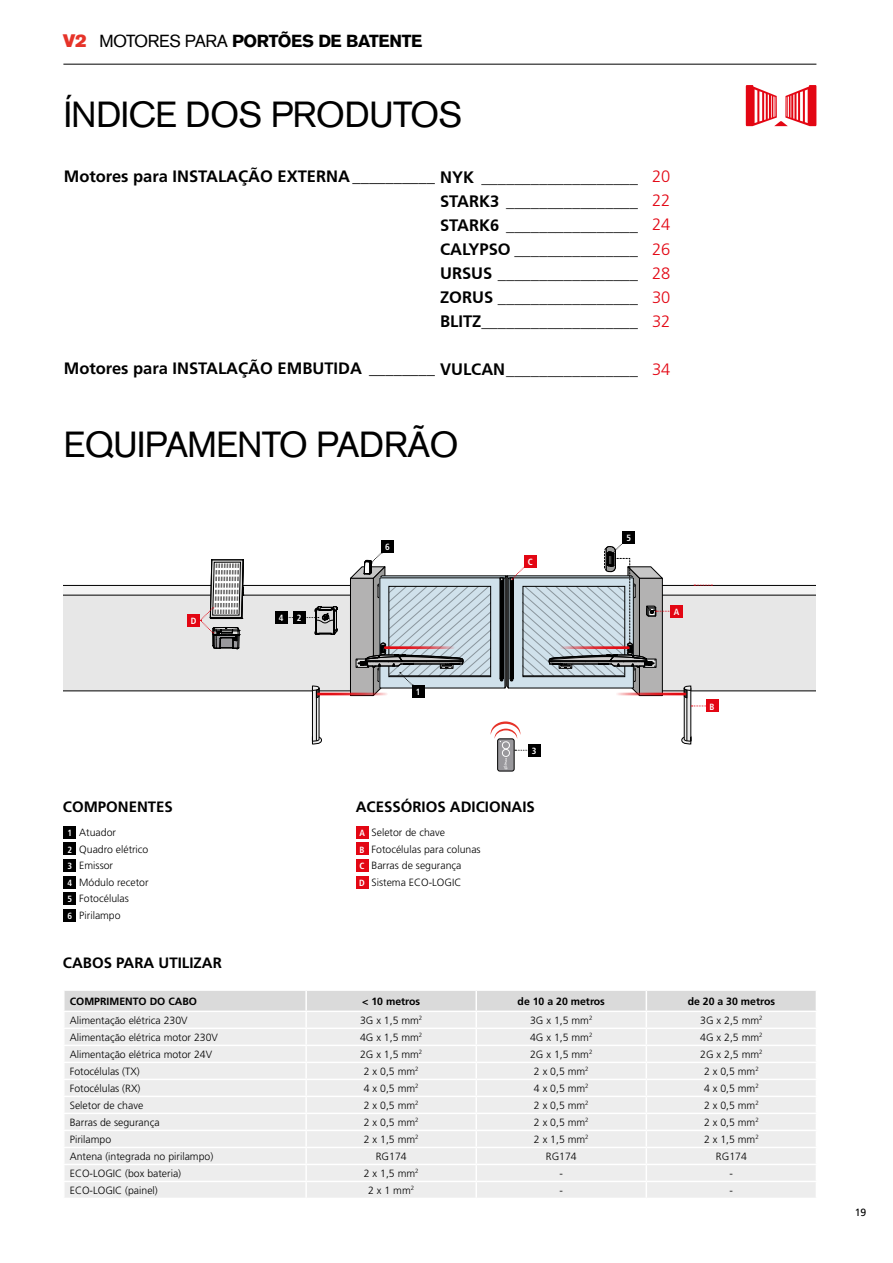
<style>
.page{position:relative;width:893px;height:1263px;background:#fff}
.page>*{position:absolute;margin:0;border:0;box-sizing:border-box;transform-origin:0 0}
.t1{font:36px "Akzidenz Grotesk BQ";letter-spacing:-.02em;color:#000}
.t2{font:18px "Akzidenz Grotesk BQ Super";color:#e63329}
.t3{font:700 17.4px "Akzidenz Grotesk BQ";letter-spacing:-.02em;color:#000}
.t4{font:700 16.5px/24px "Frutiger CE";color:#000;text-align:justify}
.t5{font:700 16.5px "Frutiger LT Std";color:#000}
.t6{font:300 16.5px/24px "Frutiger LT Std";color:#e30613;text-align:justify}
.t7{font:700 15px "Frutiger LT Std";color:#000}
.t8{font:300 10.5px/16.5px "Frutiger LT Std";color:#000}
.t9{font:700 10.5px "Frutiger LT Std";color:#000}
.t10{font:10.5px "Frutiger LT Std";color:#000}
.t11{font:700 condensed 9px/16.5px "Frutiger LT Std";color:#fff;text-align:justify}
.s1{font-weight:400}
.s2{font-family:"Frutiger CE"}
</style>
<div class="page">
<div style="left:497px;top:739px;width:17px;height:32px;border:1px solid #000;border-radius:2px"></div>
<hr style="left:63px;top:64px;width:753px;height:1px;background:#000">
<svg style="left:746px;top:85px;width:70px;height:41px"></svg>
<svg style="left:63px;top:543px;width:753px;height:227px"></svg>
<div style="left:412px;top:685px;width:13px;height:12px;background:#000"></div>
<div style="left:187px;top:614px;width:13px;height:13px;background:#e30613"></div>
<div style="left:706px;top:700px;width:12px;height:12px;background:#e30613"></div>
<div style="left:524px;top:555px;width:13px;height:13px;background:#e30613"></div>
<div style="left:670px;top:605px;width:13px;height:12px;background:#e30613"></div>
<div style="left:528px;top:744px;width:13px;height:13px;background:#000"></div>
<div style="left:293px;top:611px;width:13px;height:12px;background:#000"></div>
<div style="left:275px;top:611px;width:13px;height:12px;background:#000"></div>
<div style="left:622px;top:531px;width:13px;height:12px;background:#000"></div>
<div style="left:381px;top:540px;width:13px;height:13px;background:#000"></div>
<div style="left:356px;top:826px;width:13px;height:13px;background:#e30613"></div>
<div style="left:356px;top:842px;width:13px;height:13px;background:#e30613"></div>
<div style="left:356px;top:859px;width:13px;height:13px;background:#e30613"></div>
<div style="left:356px;top:876px;width:13px;height:12px;background:#e30613"></div>
<div style="left:63px;top:826px;width:13px;height:13px;background:#000"></div>
<div style="left:63px;top:842px;width:13px;height:13px;background:#000"></div>
<div style="left:63px;top:859px;width:13px;height:13px;background:#000"></div>
<div style="left:63px;top:876px;width:13px;height:12px;background:#000"></div>
<div style="left:63px;top:892px;width:13px;height:13px;background:#000"></div>
<div style="left:63px;top:909px;width:13px;height:12px;background:#000"></div>
<svg style="left:64px;top:990px;width:752px;height:208px"></svg>
<h2 class="t2" style="left:63px;top:30px;width:26px">V2</h2>
<h3 class="t3" style="left:100px;top:31px;width:324px"><span class="s1">MOTORES PARA</span> PORTÕES DE BATENTE</h3>
<h1 class="t1" style="left:64px;top:94px;width:400px">ÍNDICE DOS PRODUTOS</h1>
<h3 class="t5" style="left:64px;top:167px;width:576px">Motores para INSTALAÇÃO EXTERNA __________ <span class="s2">NYK ___________________</span></h3>
<h3 class="t4" style="left:440px;top:189px;width:199px">STARK3 ________________ STARK6 ________________ CALYPSO _______________ URSUS _________________ ZORUS _________________ BLITZ___________________</h3>
<h3 class="t5" style="left:64px;top:359px;width:576px">Motores para INSTALAÇÃO EMBUTIDA ________ <span class="s2">VULCAN________________</span></h3>
<h3 class="t6" style="left:652px;top:165px;width:20px">20<br>22<br>24<br>26<br>28<br>30<br>32</h3>
<h3 class="t6" style="left:652px;top:357px;width:20px">34</h3>
<h1 class="t1" style="left:64px;top:423px;width:397px">EQUIPAMENTO PADRÃO</h1>
<p class="t11" style="left:191px;top:612px;width:7px">D</p>
<p class="t11" style="left:279px;top:609px;width:6px">4</p>
<p class="t11" style="left:297px;top:609px;width:6px">2</p>
<p class="t11" style="left:385px;top:539px;width:6px">6</p>
<p class="t11" style="left:416px;top:683px;width:6px">1</p>
<p class="t11" style="left:528px;top:553px;width:7px">C</p>
<p class="t11" style="left:532px;top:743px;width:6px">3</p>
<h3 class="t7" style="left:63px;top:797px;width:112px">COMPONENTES</h3>
<h3 class="t7" style="left:356px;top:797px;width:181px">ACESSÓRIOS ADICIONAIS</h3>
<p class="t8" style="left:79px;top:825px;width:71px">Atuador<br>Quadro elétrico<br>Emissor<br>Módulo recetor<br>Fotocélulas<br>Pirilampo</p>
<h3 class="t7" style="left:63px;top:954px;width:160px">CABOS PARA UTILIZAR</h3>
<p class="t11" style="left:68px;top:825px;width:6px">1<br>2<br>3<br>4<br>5<br>6</p>
<p class="t8" style="left:372px;top:825px;width:111px">Seletor de chave<br>Fotocélulas para colunas<br>Barras de segurança<br>Sistema ECO-LOGIC</p>
<p class="t11" style="left:359px;top:825px;width:7px">A B C D</p>
<p class="t11" style="left:626px;top:529px;width:6px">5</p>
<p class="t11" style="left:674px;top:603px;width:7px">A</p>
<p class="t11" style="left:710px;top:698px;width:7px">B</p>
<p class="t9" style="left:70px;top:995px;width:129px">COMPRIMENTO DO CABO</p>
<p class="t9" style="left:362px;top:995px;width:60px">&lt; 10 metros</p>
<p class="t9" style="left:518px;top:995px;width:89px">de 10 a 20 metros</p>
<p class="t9" style="left:688px;top:995px;width:89px">de 20 a 30 metros</p>
<p class="t8" style="left:70px;top:1012px;width:119px">Alimentação elétrica 230V</p>
<p class="t8" style="left:360px;top:1012px;width:64px">3G x 1,5 mm<sup>2</sup></p>
<p class="t8" style="left:530px;top:1012px;width:64px">3G x 1,5 mm<sup>2</sup></p>
<p class="t8" style="left:700px;top:1012px;width:64px">3G x 2,5 mm<sup>2</sup></p>
<p class="t8" style="left:70px;top:1029px;width:150px">Alimentação elétrica motor 230V</p>
<p class="t8" style="left:360px;top:1029px;width:64px">4G x 1,5 mm<sup>2</sup></p>
<p class="t8" style="left:530px;top:1029px;width:64px">4G x 1,5 mm<sup>2</sup></p>
<p class="t8" style="left:700px;top:1029px;width:64px">4G x 2,5 mm<sup>2</sup></p>
<p class="t8" style="left:70px;top:1046px;width:144px">Alimentação elétrica motor 24V</p>
<p class="t8" style="left:360px;top:1046px;width:64px">2G x 1,5 mm<sup>2</sup></p>
<p class="t8" style="left:530px;top:1046px;width:64px">2G x 1,5 mm<sup>2</sup></p>
<p class="t8" style="left:700px;top:1046px;width:64px">2G x 2,5 mm<sup>2</sup></p>
<p class="t8" style="left:70px;top:1063px;width:72px">Fotocélulas (TX)</p>
<p class="t8" style="left:364px;top:1063px;width:56px">2 x 0,5 mm<sup>2</sup></p>
<p class="t8" style="left:534px;top:1063px;width:56px">2 x 0,5 mm<sup>2</sup></p>
<p class="t8" style="left:704px;top:1063px;width:56px">2 x 0,5 mm<sup>2</sup></p>
<p class="t8" style="left:70px;top:1080px;width:72px">Fotocélulas (RX)</p>
<p class="t8" style="left:364px;top:1080px;width:56px">4 x 0,5 mm<sup>2</sup></p>
<p class="t8" style="left:534px;top:1080px;width:56px">4 x 0,5 mm<sup>2</sup></p>
<p class="t8" style="left:704px;top:1080px;width:56px">4 x 0,5 mm<sup>2</sup></p>
<p class="t8" style="left:70px;top:1097px;width:75px">Seletor de chave</p>
<p class="t8" style="left:364px;top:1097px;width:56px">2 x 0,5 mm<sup>2</sup></p>
<p class="t8" style="left:534px;top:1097px;width:56px">2 x 0,5 mm<sup>2</sup></p>
<p class="t8" style="left:704px;top:1097px;width:56px">2 x 0,5 mm<sup>2</sup></p>
<p class="t8" style="left:70px;top:1114px;width:91px">Barras de segurança</p>
<p class="t8" style="left:364px;top:1114px;width:56px">2 x 0,5 mm<sup>2</sup></p>
<p class="t8" style="left:534px;top:1114px;width:56px">2 x 0,5 mm<sup>2</sup></p>
<p class="t8" style="left:704px;top:1114px;width:56px">2 x 0,5 mm<sup>2</sup></p>
<p class="t8" style="left:70px;top:1131px;width:43px">Pirilampo</p>
<p class="t8" style="left:364px;top:1131px;width:56px">2 x 1,5 mm<sup>2</sup></p>
<p class="t8" style="left:534px;top:1131px;width:56px">2 x 1,5 mm<sup>2</sup></p>
<p class="t8" style="left:704px;top:1131px;width:56px">2 x 1,5 mm<sup>2</sup></p>
<p class="t8" style="left:70px;top:1148px;width:145px">Antena (integrada no pirilampo)</p>
<p class="t8" style="left:376px;top:1148px;width:32px">RG174</p>
<p class="t8" style="left:546px;top:1148px;width:32px">RG174</p>
<p class="t8" style="left:716px;top:1148px;width:32px">RG174</p>
<p class="t8" style="left:70px;top:1165px;width:113px">ECO-LOGIC (box bateria)</p>
<p class="t8" style="left:364px;top:1165px;width:56px">2 x 1,5 mm<sup>2</sup></p>
<p class="t8" style="left:560px;top:1165px;width:5px">-</p>
<p class="t8" style="left:730px;top:1165px;width:5px">-</p>
<p class="t8" style="left:70px;top:1182px;width:90px">ECO-LOGIC (painel)</p>
<p class="t8" style="left:368px;top:1182px;width:47px">2 x 1 mm<sup>2</sup></p>
<p class="t8" style="left:560px;top:1182px;width:5px">-</p>
<p class="t8" style="left:730px;top:1182px;width:5px">-</p>
<p class="t10" style="left:855px;top:1206px;width:13px">19</p>
</div>
